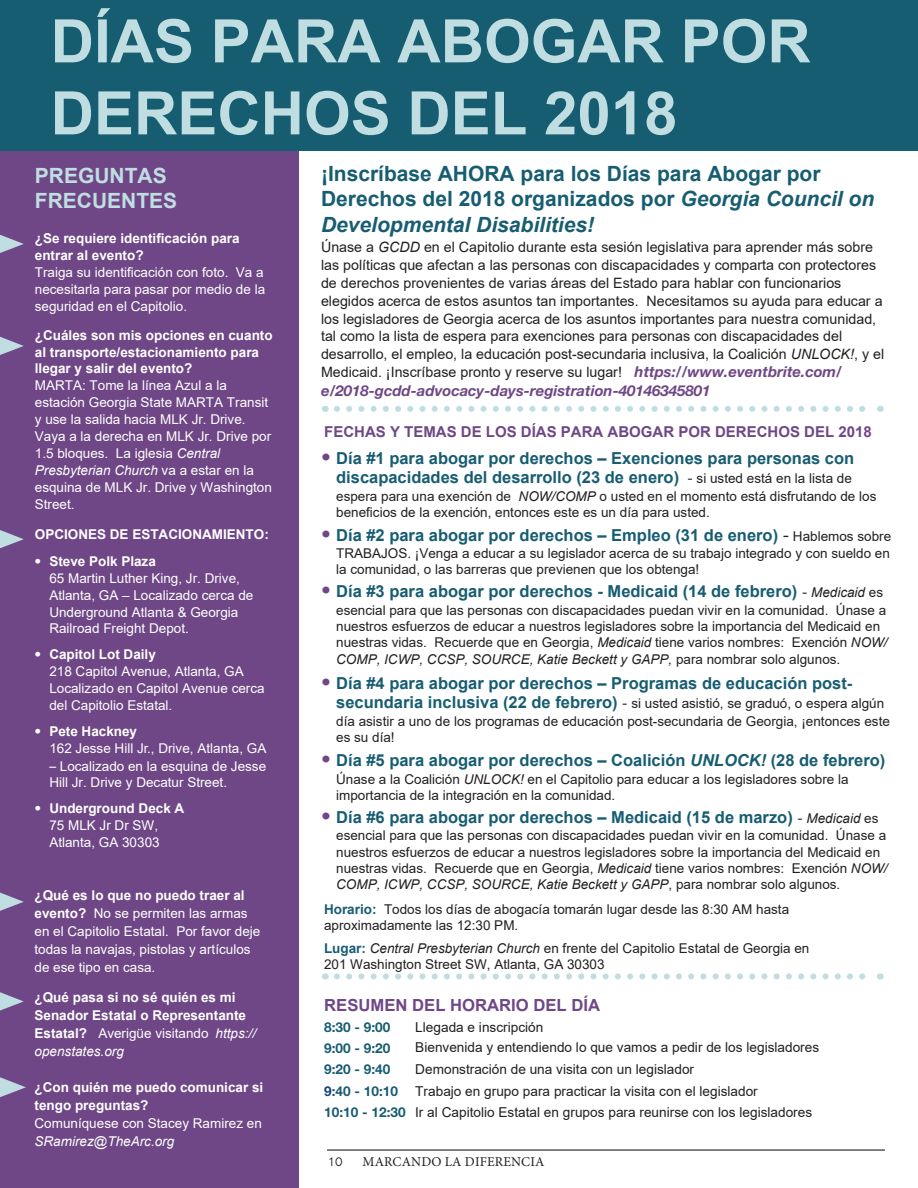
<style>
.page{position:relative;width:918px;height:1188px;background:#fff}
.page>*{position:absolute;margin:0;border:0;box-sizing:border-box;transform-origin:0 0}
.t1{font:700 60px/72px "Arial";color:#c0dee1}
.t2{font:700 21px/25.2px "Arial";color:#175d72}
.t3{font:700 21px/25.2px "Arial";color:#c0dee1}
.t4{font:700 16.65px "Arial";color:#6f4786}
.t5{font:700 16.5px/19.8px "Arial";color:#175d72;text-align:right}
.t6{font:italic 700 15px "Helvetica Neue LT Std";color:#6f4786}
.t7{font:700 15px "Arial";color:#6f4786}
.t8{font:14.25px/17.9px "Arial";color:#231f20}
.t9{font:13.65px/20.4px "Arial";color:#231f20}
.t10{font:700 13.65px "Helvetica Neue LT Std";color:#175d72}
.t11{font:13.5px/16.2px "Arial";color:#231f20}
.t12{font:13.5px/16.8px "Arial";color:#fff}
.t13{font:700 13.5px/18px "Arial";color:#fff}
.t14{font:13.5px "Minion Pro";letter-spacing:.01em;color:#231f20}
.s1{font-weight:700}
.s2{font-style:italic}
.s3{font-family:"Helvetica Neue";font-weight:500}
.s4{font-family:"Helvetica Neue"}
.s5{font-family:"Helvetica Neue LT Std";font-weight:700;font-style:italic;font-size:15px;color:#6f4786}
.s6{font-family:"Helvetica Neue";font-weight:400;font-size:19.65px;color:#6f4786}
.s7{font-family:"Helvetica Neue";font-weight:400;font-size:13.65px;color:#231f20}
.s8{font-weight:400;font-size:13.5px;color:#231f20}
.s9{font-family:"Helvetica Neue";font-weight:400;color:#231f20}
.s10{font-weight:400;font-style:italic;font-size:13.5px;color:#231f20}
.s11{font-weight:700;font-size:16.5px;color:#175d72}
.s12{font-family:"Helvetica Neue";font-size:13.65px}
.s13{font-weight:700;color:#175d72}
.s14{font-weight:400}
.s15{font-weight:400;font-style:italic}
.s16{color:#164178}
.s17{font-family:"Helvetica Neue LT Std";font-weight:700;color:#175d72}
.s18{font-family:"Geometric 231 BT Roman C"}
</style>
<div class="page">
<hr style="left:327px;top:1149px;width:558px;height:2px;background:#231f20">
<div style="left:0;top:143px;width:299px;height:1045px;background:#6f4786"></div>
<div style="left:0;top:0;width:918px;height:150px;background:#175d72"></div>
<svg style="left:337px;top:406px;width:529px;height:6px"></svg>
<svg style="left:337px;top:973px;width:529px;height:6px"></svg>
<svg style="left:0;top:235px;width:24px;height:18px"></svg>
<svg style="left:0;top:337px;width:24px;height:18px"></svg>
<svg style="left:0;top:893px;width:24px;height:18px"></svg>
<svg style="left:0;top:530px;width:24px;height:18px"></svg>
<svg style="left:0;top:992px;width:24px;height:19px"></svg>
<svg style="left:0;top:1077px;width:26px;height:20px"></svg>
<p class="t1" style="left:51px;top:6px;width:762px">DÍAS PARA ABOGAR POR<br>DERECHOS DEL 2018</p>
<p class="t3" style="left:35px;top:163px;width:144px">PREGUNTAS<br>FRECUENTES</p>
<p class="t12" style="left:35px;top:230px;width:232px"><span class="s1">¿Se requiere identificación para entrar al evento?<br></span>Traiga su identificación con foto. Va a necesitarla para pasar por medio de la seguridad en el Capitolio.</p>
<p class="t12" style="left:35px;top:327px;width:239px"><span class="s1">¿Cuáles son mis opciones en cuanto al transporte/estacionamiento para llegar y salir del evento?<br></span>MARTA: Tome la línea Azul a la estación Georgia State MARTA Transit y use la salida hacia MLK Jr. Drive.<br>Vaya a la derecha en MLK Jr. Drive por<br>1.5 bloques. La iglesia <span class="s2">Central<br>Presbyterian Church</span> va a estar en la esquina de MLK Jr. Drive y Washington<br>Street.</p>
<p class="t13" style="left:35px;top:525px;width:236px">OPCIONES DE ESTACIONAMIENTO:</p>
<p class="t12" style="left:49px;top:553px;width:206px;text-indent:-15px"><span class="s3">•</span> <span class="s1">Steve Polk Plaza<br></span>65 Martin Luther King, Jr. Drive,<br>Atlanta, GA – Localizado cerca de<br>Underground Atlanta &amp; Georgia<br>Railroad Freight Depot.</p>
<p class="t12" style="left:49px;top:646px;width:217px;text-indent:-15px"><span class="s3">•</span> <span class="s1">Capitol Lot Daily<br></span>218 Capitol Avenue, Atlanta, GA<br>Localizado en Capitol Avenue cerca del Capitolio Estatal.</p>
<p class="t12" style="left:49px;top:723px;width:219px;text-indent:-15px"><span class="s3">•</span> <span class="s1">Pete Hackney<br></span>162 Jesse Hill Jr., Drive, Atlanta, GA</p>
<p class="t12" style="left:49px;top:757px;width:218px"><span class="s4">–</span> Localizado en la esquina de Jesse<br>Hill Jr. Drive y Decatur Street.</p>
<p class="t12" style="left:49px;top:800px;width:137px;text-indent:-15px"><span class="s3">•</span> <span class="s1">Underground Deck A<br></span>75 MLK Jr Dr SW,<br>Atlanta, GA 30303</p>
<p class="t2" style="left:321px;top:162px;width:555px">¡Inscríbase AHORA para los Días para Abogar por<br>Derechos del 2018 organizados por <span class="s2">Georgia Council on<br>Developmental Disabilities!</span></p>
<p class="t8" style="left:321px;top:238px;width:565px">Únase a <span class="s2">GCDD</span> en el Capitolio durante esta sesión legislativa para aprender más sobre las políticas que afectan a las personas con discapacidades y comparta con protectores de derechos provenientes de varias áreas del Estado para hablar con funcionarios elegidos acerca de estos asuntos tan importantes. Necesitamos su ayuda para educar a los legisladores de Georgia acerca de los asuntos importantes para nuestra comunidad, tal como la lista de espera para exenciones para personas con discapacidades del desarrollo, el empleo, la educación post-secundaria inclusiva, la Coalición <span class="s2">UNLOCK!</span>, y el Medicaid. ¡Inscríbase pronto y reserve su lugar! <span class="s5">https://www.eventbrite.com/</span></p>
<p class="t6" style="left:321px;top:382px;width:391px">e/2018-gcdd-advocacy-days-registration-40146345801</p>
<p class="t7" style="left:324px;top:421px;width:549px">FECHAS Y TEMAS DE LOS DÍAS PARA ABOGAR POR DERECHOS DEL 2018</p>
<p class="t5" style="left:321px;top:448px;width:535px"><span class="s6">•</span> Día #1 para abogar por derechos – Exenciones para personas con discapacidades del desarrollo (23 de enero) <span class="s7">-</span> <span class="s8">si usted está en la lista de</span></p>
<p class="t11" style="left:336px;top:488px;width:542px">espera para una exención de <span class="s2">NOW/COMP</span> o usted en el momento está disfrutando de los beneficios de la exención, entonces este es un día para usted.</p>
<p class="t5" style="left:321px;top:525px;width:572px"><span class="s6">•</span> Día #2 para abogar por derechos – Empleo (31 de enero) <span class="s9">-</span> <span class="s8">Hablemos sobre</span></p>
<p class="t11" style="left:336px;top:545px;width:555px">TRABAJOS. ¡Venga a educar a su legislador acerca de su trabajo integrado y con sueldo en la comunidad, o las barreras que previenen que los obtenga!</p>
<p class="t5" style="left:321px;top:582px;width:564px"><span class="s6">•</span> Día #3 para abogar por derechos - Medicaid (14 de febrero) <span class="s7">-</span> <span class="s10">Medicaid</span> <span class="s8">es</span></p>
<p class="t11" style="left:336px;top:602px;width:553px">esencial para que las personas con discapacidades puedan vivir en la comunidad. Únase a nuestros esfuerzos de educar a nuestros legisladores sobre la importancia del Medicaid en nuestras vidas. Recuerde que en Georgia, <span class="s2">Medicaid</span> tiene varios nombres: Exención <span class="s2">NOW/ COMP, ICWP, CCSP, SOURCE, Katie Beckett y GAPP,</span> para nombrar solo algunos.</p>
<p class="t5" style="left:321px;top:673px;width:533px"><span class="s6">•</span> Día #4 para abogar por derechos – Programas de educación post-</p>
<p class="t11" style="left:336px;top:695px;width:555px;line-height:17.4px"><span class="s11">secundaria inclusiva (22 de febrero)</span> <span class="s12">-</span> si usted asistió, se graduó, o espera algún día asistir a uno de los programas de educación post-secundaria de Georgia, ¡entonces este</p>
<p class="t11" style="left:336px;top:729px;width:60px">es su día!</p>
<p class="t5" style="left:321px;top:751px;width:566px"><span class="s6">•</span> Día #5 para abogar por derechos – Coalición <span class="s2">UNLOCK!</span> (28 de febrero)</p>
<p class="t11" style="left:336px;top:771px;width:514px">Únase a la Coalición <span class="s2">UNLOCK!</span> en el Capitolio para educar a los legisladores sobre la importancia de la integración en la comunidad.</p>
<p class="t5" style="left:321px;top:807px;width:559px"><span class="s6">•</span> Día #6 para abogar por derechos – Medicaid (15 de marzo) <span class="s7">-</span> <span class="s10">Medicaid</span> <span class="s8">es</span></p>
<p class="t11" style="left:336px;top:827px;width:553px">esencial para que las personas con discapacidades puedan vivir en la comunidad. Únase a nuestros esfuerzos de educar a nuestros legisladores sobre la importancia del Medicaid en nuestras vidas. Recuerde que en Georgia, <span class="s2">Medicaid</span> tiene varios nombres: Exención <span class="s2">NOW/ COMP, ICWP, CCSP, SOURCE, Katie Beckett y GAPP</span>, para nombrar solo algunos.</p>
<p class="t11" style="left:324px;top:901px;width:467px"><span class="s13">Horario:</span> Todos los días de abogacía tomarán lugar desde las 8:30 AM hasta aproximadamente las 12:30 PM.</p>
<p class="t11" style="left:324px;top:940px;width:487px"><span class="s13">Lugar:</span> <span class="s2">Central Presbyterian Church</span> en frente del Capitolio Estatal de Georgia en<br>201 Washington Street SW, Atlanta, GA 30303</p>
<p class="t4" style="left:324px;top:993px;width:277px">RESUMEN DEL HORARIO DEL DÍA</p>
<p class="t10" style="left:324px;top:1019px;width:68px">8:30 - 9:00</p>
<p class="t10" style="left:324px;top:1040px;width:68px">9:00 - 9:20</p>
<p class="t10" style="left:324px;top:1061px;width:68px">9:20 - 9:40</p>
<p class="t12" style="left:35px;top:886px;width:227px;line-height:18px"><span class="s1">¿Qué es lo que no puedo traer al evento?</span> No se permiten las armas en el Capitolio Estatal. Por favor deje todas la navajas, pistolas y artículos de ese tipo en casa.</p>
<p class="t13" style="left:35px;top:989px;width:223px">¿Qué pasa si no sé quién es mi<br>Senador Estatal o Representante<br>Estatal? <span class="s14">Averigüe visitando</span> <span class="s15">https:// openstates.org</span></p>
<p class="t13" style="left:35px;top:1079px;width:230px">¿Con quién me puedo comunicar si tengo preguntas?<br><span class="s14">Comuníquese con Stacey Ramirez en<br></span><span class="s15">SRamirez@TheArc.org</span></p>
<p class="t9" style="left:415px;top:1017px;width:405px">Llegada e inscripción<br>Bienvenida y entendiendo lo que vamos a pedir de los legisladores</p>
<p class="t9" style="left:415px;top:1059px;width:280px">Demonstración de una visita con un legislador</p>
<p class="t10" style="left:324px;top:1082px;width:75px"><span class="s16">9</span>:40 - 10:10</p>
<p class="t9" style="left:415px;top:1081px;width:344px">Trabajo en grupo para practicar la visita con el legislador</p>
<p class="t9" style="left:324px;top:1102px;width:489px"><span class="s17">10:10 - 12:30</span> Ir al Capitolio Estatal en grupos para reunirse con los legisladores</p>
<p class="t14" style="left:328px;top:1152px;width:218px"><span class="s18">10</span> MARCANDO LA DIFERENCIA</p>
</div>
